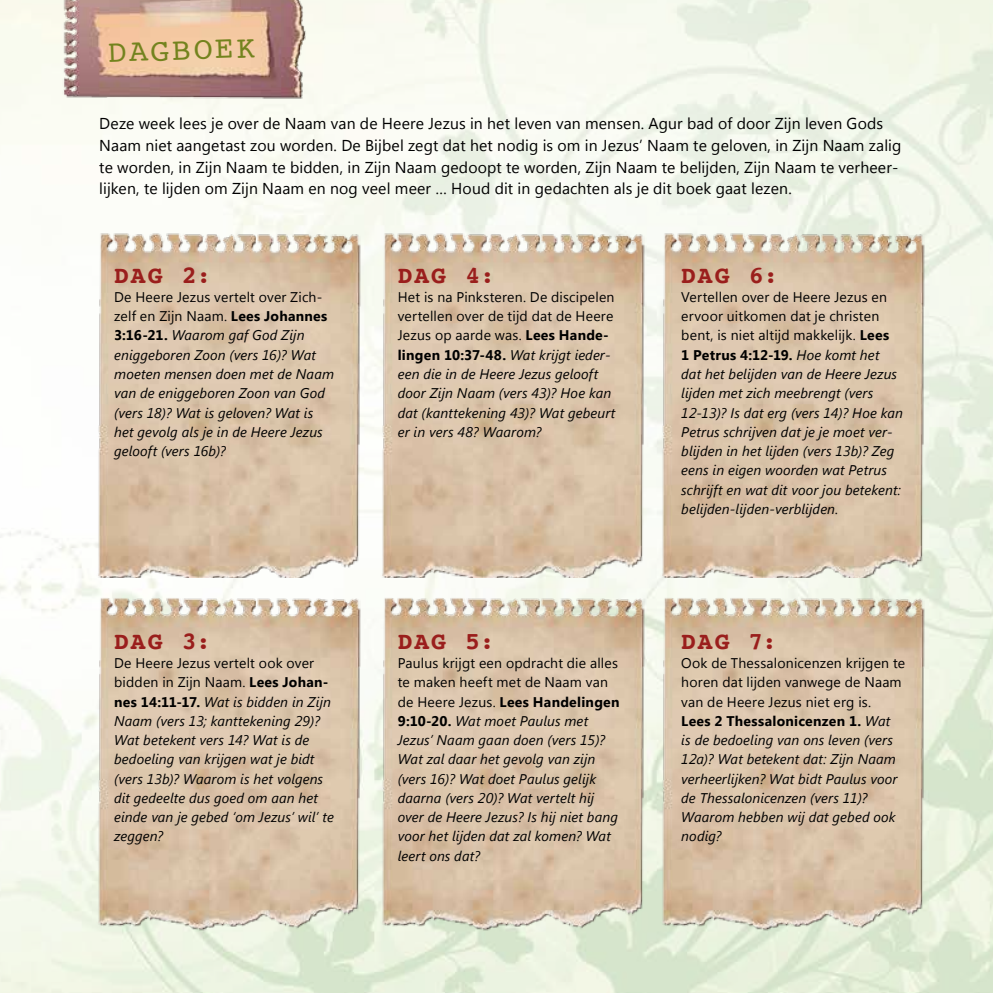
<style>
.page{position:relative;width:993px;height:993px;background:#fff}
.page>*{position:absolute;margin:0;border:0;box-sizing:border-box;transform-origin:0 0}
.t1{font:31.5px "Courier";color:#73831e}
.t2{font:700 24.5px "Courier";letter-spacing:.085em;color:#9a1e1c}
.t3{font:15.75px/21.9px "Segoe UI";letter-spacing:.01em;color:#000}
.t4{font:italic 14px/19.2px "Segoe UI";letter-spacing:.01em;color:#000}
.s1{font-style:normal}
.s2{font-weight:700;font-style:normal}
</style>
<div class="page">
<img style="left:60px;top:0;width:248px;height:106px">
<img style="left:88px;top:222px;width:278px;height:355px">
<img style="left:88px;top:587px;width:278px;height:355px">
<img style="left:372px;top:587px;width:278px;height:355px">
<img style="left:652px;top:587px;width:278px;height:355px">
<img style="left:372px;top:222px;width:278px;height:355px">
<img style="left:652px;top:222px;width:278px;height:355px">
<h1 class="t1" style="left:107px;top:28px;width:149px;rotate:-2deg">DAGBOEK</h1>
<p class="t3" style="left:99px;top:111px;width:803px">Deze week lees je over de Naam van de Heere Jezus in het leven van mensen. Agur bad of door Zijn leven Gods Naam niet aangetast zou worden. De Bijbel zegt dat het nodig is om in Jezus’ Naam te geloven, in Zijn Naam zalig te worden, in Zijn Naam te bidden, in Zijn Naam gedoopt te worden, Zijn Naam te belijden, Zijn Naam te verheer&shy;lijken, te lijden om Zijn Naam en nog veel meer … Houd dit in gedachten als je dit boek gaat lezen.</p>
<h2 class="t2" style="left:114px;top:255px;width:98px">DAG 2:</h2>
<p class="t4" style="left:114px;top:286px;width:221px"><span class="s1">De Heere Jezus vertelt over Zich&shy;zelf en Zijn Naam.</span> <span class="s2">Lees Johannes<br>3:16-21.</span> Waarom gaf God Zijn eniggeboren Zoon (vers 16)? Wat moeten mensen doen met de Naam van de eniggeboren Zoon van God (vers 18)? Wat is geloven? Wat is het gevolg als je in de Heere Jezus gelooft (vers 16b)?</p>
<h2 class="t2" style="left:114px;top:621px;width:98px">DAG 3:</h2>
<p class="t4" style="left:114px;top:652px;width:221px"><span class="s1">De Heere Jezus vertelt ook over bidden in Zijn Naam.</span> <span class="s2">Lees Johan&shy;nes 14:11-17.</span> Wat is bidden in Zijn<br>Naam (vers 13; kanttekening 29)?<br>Wat betekent vers 14? Wat is de bedoeling van krijgen wat je bidt (vers 13b)? Waarom is het volgens dit gedeelte dus goed om aan het einde van je gebed ‘om Jezus’ wil’ te zeggen?</p>
<h2 class="t2" style="left:397px;top:255px;width:98px">DAG 4:</h2>
<p class="t4" style="left:397px;top:286px;width:219px"><span class="s1">Het is na Pinksteren. De discipelen vertellen over de tijd dat de Heere<br>Jezus op aarde was.</span> <span class="s2">Lees Hande&shy;lingen 10:37-48.</span> Wat krijgt ieder&shy;een die in de Heere Jezus gelooft door Zijn Naam (vers 43)? Hoe kan dat (kanttekening 43)? Wat gebeurt er in vers 48? Waarom?</p>
<h2 class="t2" style="left:397px;top:621px;width:98px">DAG 5:</h2>
<p class="t4" style="left:397px;top:652px;width:223px"><span class="s1">Paulus krijgt een opdracht die alles te maken heeft met de Naam van de Heere Jezus.</span> <span class="s2">Lees Handelingen<br>9:10-20.</span> Wat moet Paulus met<br>Jezus’ Naam gaan doen (vers 15)?<br>Wat zal daar het gevolg van zijn (vers 16)? Wat doet Paulus gelijk daarna (vers 20)? Wat vertelt hij over de Heere Jezus? Is hij niet bang voor het lijden dat zal komen? Wat leert ons dat?</p>
<h2 class="t2" style="left:681px;top:255px;width:98px">DAG 6:</h2>
<p class="t4" style="left:681px;top:286px;width:223px"><span class="s1">Vertellen over de Heere Jezus en ervoor uitkomen dat je christen bent, is niet altijd makkelijk.</span> <span class="s2">Lees<br>1 Petrus 4:12-19.</span> Hoe komt het<br>dat het belijden van de Heere Jezus lijden met zich meebrengt (vers 12-13)? Is dat erg (vers 14)? Hoe kan Petrus schrijven dat je je moet ver&shy;blijden in het lijden (vers 13b)? Zeg eens in eigen woorden wat Petrus schrijft en wat dit voor jou betekent: belijden-lijden-verblijden.</p>
<h2 class="t2" style="left:681px;top:621px;width:97px">DAG 7:</h2>
<p class="t4" style="left:681px;top:652px;width:225px"><span class="s1">Ook de Thessalonicenzen krijgen te horen dat lijden vanwege de Naam van de Heere Jezus niet erg is.<br></span><span class="s2">Lees 2 Thessalonicenzen 1.</span> Wat<br>is de bedoeling van ons leven (vers<br>12a)? Wat betekent dat: Zijn Naam verheerlijken? Wat bidt Paulus voor de Thessalonicenzen (vers 11)?<br>Waarom hebben wij dat gebed ook nodig?</p>
</div>
